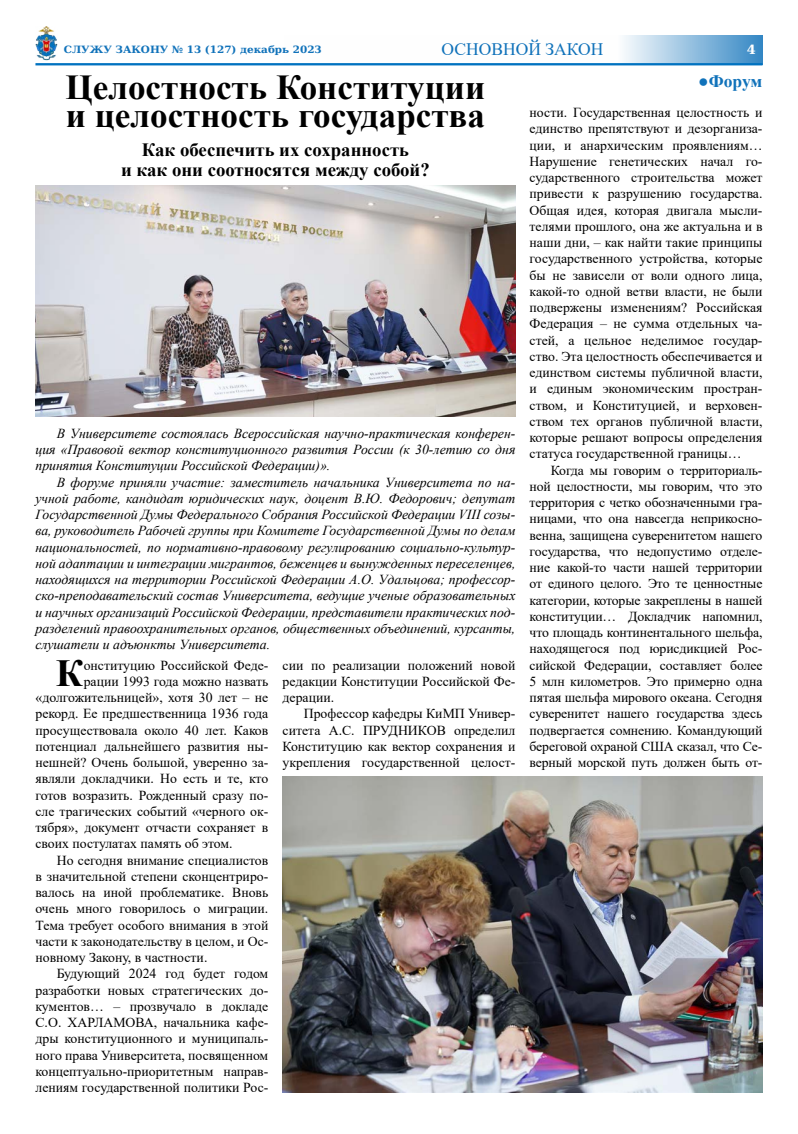
<style>
.page{position:relative;width:798px;height:1134px;background:#fff}
.page>*{position:absolute;margin:0;border:0;box-sizing:border-box;transform-origin:0 0}
.t1{font:700 38.25px "Times New Roman";color:#000}
.t2{font:700 35px/28.8px "Times New Roman";color:#000}
.t3{font:700 18.75px/20px "Times New Roman";color:#000;text-align:center}
.t4{font:17.5px "Times New Roman";color:#1072ba}
.t5{font:700 17.5px "Times New Roman";letter-spacing:-.005em;color:#1072ba}
.t6{font:13.75px/16.2px "Times New Roman";color:#000;text-align:justify}
.t7{font:italic 13.75px/16.2px "Times New Roman";color:#000;text-align:justify}
.t8{font:700 12.5px "DejaVu Serif";color:#fff;scale:1.04 1}
.t9{font:700 10px "DejaVu Serif";color:#1072ba;scale:1.04 1}
</style>
<div class="page">
<svg style="left:624px;top:35px;width:138px;height:28px;background:#93bfdf"></svg>
<img style="left:35px;top:26px;width:22px;height:34px">
<hr style="left:35px;top:63px;width:727px;height:2px;background:#0072c0">
<img style="left:35px;top:186px;width:480px;height:231px">
<img style="left:282px;top:777px;width:480px;height:315px">
<p class="t9" style="left:64px;top:41px;width:249px">СЛУЖУ ЗАКОНУ № 13 (127) декабрь 2023</p>
<p class="t4" style="left:441px;top:37px;width:163px">ОСНОВНОЙ ЗАКОН</p>
<p class="t8" style="left:746px;top:39px;width:10px">4</p>
<p class="t5" style="left:698px;top:68px;width:66px">●Форум</p>
<p class="t6" style="left:529px;top:104px;width:234px">ности. Государственная целостность и единство препятствуют и дезорганиза&shy;ции, и анархическим проявлениям… Нарушение генетических начал го&shy;сударственного строительства может привести к разрушению государства.<br>Общая идея, которая двигала мысли&shy;телями прошлого, она же актуальна и в наши дни, – как найти такие принципы государственного устройства, которые бы не зависели от воли одного лица, какой-то одной ветви власти, не были подвержены изменениям? Российская Федерация – не сумма отдельных ча&shy;стей, а цельное неделимое государ&shy;ство. Эта целостность обеспечивается и единством системы публичной власти, и единым экономическим простран&shy;ством, и Конституцией, и верховен&shy;ством тех органов публичной власти, которые решают вопросы определения статуса государственной границы…</p>
<p class="t6" style="left:529px;top:461px;width:234px;text-indent:21px">Когда мы говорим о территориаль&shy;ной целостности, мы говорим, что это территория с четко обозначенными гра&shy;ницами, что она навсегда неприкосно&shy;венна, защищена суверенитетом нашего государства, что недопустимо отделе&shy;ние какой-то части нашей территории от единого целого. Это те ценностные категории, которые закреплены в нашей конституции… Докладчик напомнил, что площадь континентального шельфа, находящегося под юрисдикцией Рос&shy;сийской Федерации, составляет более 5 млн километров. Это примерно одна пятая шельфа мирового океана. Сегодня суверенитет нашего государства здесь подвергается сомнению. Командующий береговой охраной США сказал, что Се&shy;верный морской путь должен быть от-</p>
<h2 class="t2" style="left:66px;top:72px;width:421px">Целостность Конституции и целостность государства</h2>
<h3 class="t3" style="left:121px;top:139px;width:310px">Как обеспечить их сохранность<br>и как они соотносятся между собой?</h3>
<p class="t7" style="left:35px;top:425px;width:481px;text-indent:21px">В Университете состоялась Всероссийская научно-практическая конферен&shy;ция «Правовой вектор конституционного развития России (к 30-летию со дня принятия Конституции Российской Федерации)».</p>
<p class="t7" style="left:35px;top:474px;width:481px;text-indent:21px">В форуме приняли участие: заместитель начальника Университета по на&shy;учной работе, кандидат юридических наук, доцент В.Ю. Федорович; депутат Государственной Думы Федерального Собрания Российской Федерации VIII созы&shy;ва, руководитель Рабочей группы при Комитете Государственной Думы по делам национальностей, по нормативно-правовому регулированию социально-культур&shy;ной адаптации и интеграции мигрантов, беженцев и вынужденных переселенцев, находящихся на территории Российской Федерации А.О. Удальцова; профессор&shy;ско-преподавательский состав Университета, ведущие ученые образовательных и научных организаций Российской Федерации, представители практических под&shy;разделений правоохранительных органов, общественных объединений, курсанты, слушатели и адъюнкты Университета.</p>
<h1 class="t1" style="left:56px;top:645px;width:29px">К</h1>
<p class="t6" style="left:84px;top:656px;width:186px">онституцию Российской Феде-</p>
<p class="t6" style="left:282px;top:656px;width:234px">сии по реализации положений новой редакции Конституции Российской Фе&shy;дерации.</p>
<p class="t6" style="left:282px;top:705px;width:234px;text-indent:21px">Профессор кафедры КиМП Универ&shy;ситета А.С. ПРУДНИКОВ определил Конституцию как вектор сохранения и укрепления государственной целост-</p>
<p class="t6" style="left:84px;top:673px;width:186px">рации 1993 года можно назвать</p>
<p class="t6" style="left:35px;top:689px;width:234px">«долгожительницей», хотя 30 лет – не</p>
<p class="t6" style="left:35px;top:705px;width:234px">рекорд. Ее предшественница 1936 года</p>
<p class="t6" style="left:35px;top:721px;width:234px">просуществовала около 40 лет. Каков</p>
<p class="t6" style="left:35px;top:738px;width:234px">потенциал дальнейшего развития ны-</p>
<p class="t6" style="left:35px;top:754px;width:234px">нешней? Очень большой, уверенно за-</p>
<p class="t6" style="left:35px;top:770px;width:234px">являли докладчики. Но есть и те, кто</p>
<p class="t6" style="left:35px;top:786px;width:234px">готов возразить. Рожденный сразу по-</p>
<p class="t6" style="left:35px;top:803px;width:234px">сле трагических событий «черного ок-</p>
<p class="t6" style="left:35px;top:819px;width:234px">тября», документ отчасти сохраняет в</p>
<p class="t6" style="left:35px;top:835px;width:199px">своих постулатах память об этом.</p>
<p class="t6" style="left:57px;top:851px;width:213px">Но сегодня внимание специалистов</p>
<p class="t6" style="left:35px;top:868px;width:234px">в значительной степени сконцентриро-</p>
<p class="t6" style="left:35px;top:884px;width:234px">валось на иной проблематике. Вновь</p>
<p class="t6" style="left:35px;top:900px;width:234px">очень много говорилось о миграции.</p>
<p class="t6" style="left:35px;top:916px;width:234px">Тема требует особого внимания в этой</p>
<p class="t6" style="left:35px;top:933px;width:234px">части к законодательству в целом, и Ос-</p>
<p class="t6" style="left:35px;top:949px;width:173px">новному Закону, в частности.</p>
<p class="t6" style="left:57px;top:965px;width:213px">Будующий 2024 год будет годом</p>
<p class="t6" style="left:35px;top:981px;width:234px">разработки новых стратегических до-</p>
<p class="t6" style="left:35px;top:998px;width:234px">кументов… – прозвучало в докладе</p>
<p class="t6" style="left:35px;top:1014px;width:234px">С.О. ХАРЛАМОВА, начальника кафе-</p>
<p class="t6" style="left:35px;top:1030px;width:234px">дры конституционного и муниципаль-</p>
<p class="t6" style="left:35px;top:1046px;width:234px">ного права Университета, посвященном</p>
<p class="t6" style="left:35px;top:1063px;width:234px">концептуально-приоритетным направ-</p>
<p class="t6" style="left:35px;top:1079px;width:234px">лениям государственной политики Рос-</p>
</div>
